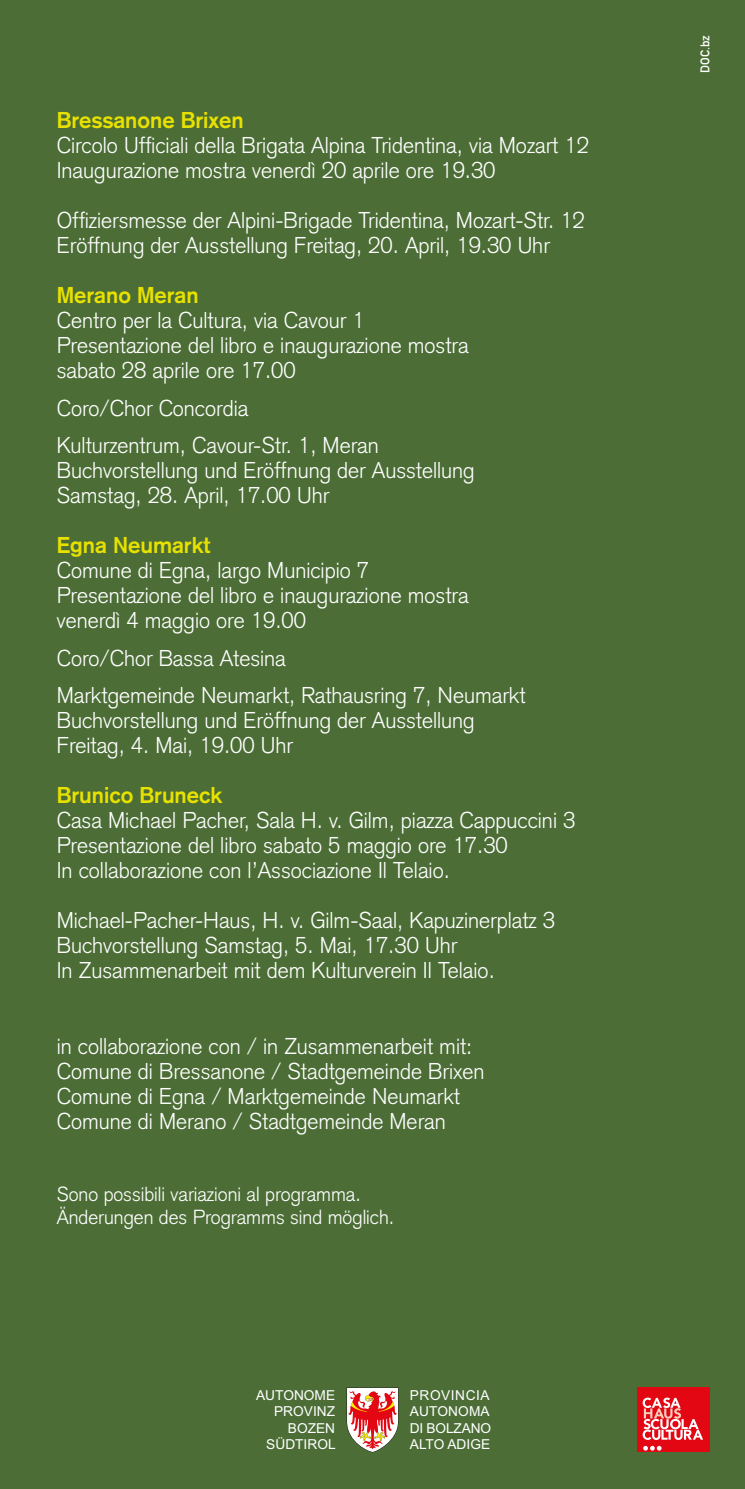
<style>
.page{position:relative;width:745px;height:1489px;background:#fff}
.page>*{position:absolute;margin:0;border:0;box-sizing:border-box;transform-origin:0 0}
.t1{font:300 22.5px/25px "Akzidenz Grotesk";color:#fff}
.t2{font:700 22.5px "Akzidenz Grotesk";color:#e8e100}
.t3{font:300 20px/22.5px "Akzidenz Grotesk";color:#fff}
.t4{font:13.75px/16.5px "Arial";color:#fff;text-align:right}
.t5{font:12.5px "DIN Mittelschrift Alternate";color:#fff}
</style>
<div class="page">
<div style="left:0;top:0;width:744px;height:1488px;background:#4c6e36"></div>
<svg style="left:346px;top:1387px;width:52px;height:65px"></svg>
<div style="left:636px;top:1387px;width:73px;height:65px;background:#e30613"></div>
<svg style="left:642px;top:1397px;width:60px;height:42px"></svg>
<svg style="left:643px;top:1445px;width:18px;height:5px"></svg>
<p class="t2" style="left:57px;top:107px;width:188px">Bressanone Brixen</p>
<p class="t1" style="left:57px;top:133px;width:533px">Circolo Ufficiali della Brigata Alpina Tridentina, via Mozart 12<br>Inaugurazione mostra venerdì 20 aprile ore 19.30</p>
<p class="t1" style="left:57px;top:208px;width:529px">Offiziersmesse der Alpini-Brigade Tridentina, Mozart-Str. 12<br>Eröffnung der Ausstellung Freitag, 20. April, 19.30 Uhr</p>
<p class="t2" style="left:57px;top:282px;width:143px">Merano Meran</p>
<p class="t1" style="left:57px;top:308px;width:413px">Centro per la Cultura, via Cavour 1<br>Presentazione del libro e inaugurazione mostra sabato 28 aprile ore 17.00</p>
<p class="t1" style="left:57px;top:389px;width:323px;line-height:37.5px">Coro/Chor Concordia<br>Kulturzentrum, Cavour-Str. 1, Meran</p>
<p class="t1" style="left:57px;top:458px;width:419px">Buchvorstellung und Eröffnung der Ausstellung<br>Samstag, 28. April, 17.00 Uhr</p>
<p class="t2" style="left:57px;top:532px;width:155px">Egna Neumarkt</p>
<p class="t1" style="left:57px;top:558px;width:413px">Comune di Egna, largo Municipio 7<br>Presentazione del libro e inaugurazione mostra venerdì 4 maggio ore 19.00</p>
<p class="t1" style="left:57px;top:639px;width:470px;line-height:37.5px">Coro/Chor Bassa Atesina<br>Marktgemeinde Neumarkt, Rathausring 7, Neumarkt</p>
<p class="t1" style="left:57px;top:708px;width:419px">Buchvorstellung und Eröffnung der Ausstellung<br>Freitag, 4. Mai, 19.00 Uhr</p>
<p class="t2" style="left:57px;top:782px;width:167px">Brunico Bruneck</p>
<p class="t1" style="left:57px;top:808px;width:520px">Casa Michael Pacher, Sala H. v. Gilm, piazza Cappuccini 3<br>Presentazione del libro sabato 5 maggio ore 17.30<br>In collaborazione con l’Associazione Il Telaio.</p>
<p class="t1" style="left:57px;top:908px;width:499px">Michael-Pacher-Haus, H. v. Gilm-Saal, Kapuzinerplatz 3<br>Buchvorstellung Samstag, 5. Mai, 17.30 Uhr<br>In Zusammenarbeit mit dem Kulturverein Il Telaio.</p>
<p class="t1" style="left:57px;top:1033px;width:429px">in collaborazione con / in Zusammenarbeit mit:<br>Comune di Bressanone / Stadtgemeinde Brixen Comune di Egna / Marktgemeinde Neumarkt Comune di Merano / Stadtgemeinde Meran</p>
<p class="t3" style="left:57px;top:1182px;width:339px">Sono possibili variazioni al programma.<br>Änderungen des Programms sind möglich.</p>
<p class="t4" style="left:256px;top:1386px;width:81px">AUTONOME<br>PROVINZ<br>BOZEN<br>SÜDTIROL</p>
<p class="t4" style="left:409px;top:1386px;width:83px;text-align:justify">PROVINCIA AUTONOMA DI BOLZANO ALTO ADIGE</p>
<p class="t4" style="left:379px;top:1386px;width:81px">AUTONOME<br>PROVINZ<br>BOZEN<br>SÜDTIROL</p>
<p class="t5" style="left:697px;top:73px;width:39px;rotate:-90deg">DOC.bz</p>
</div>
